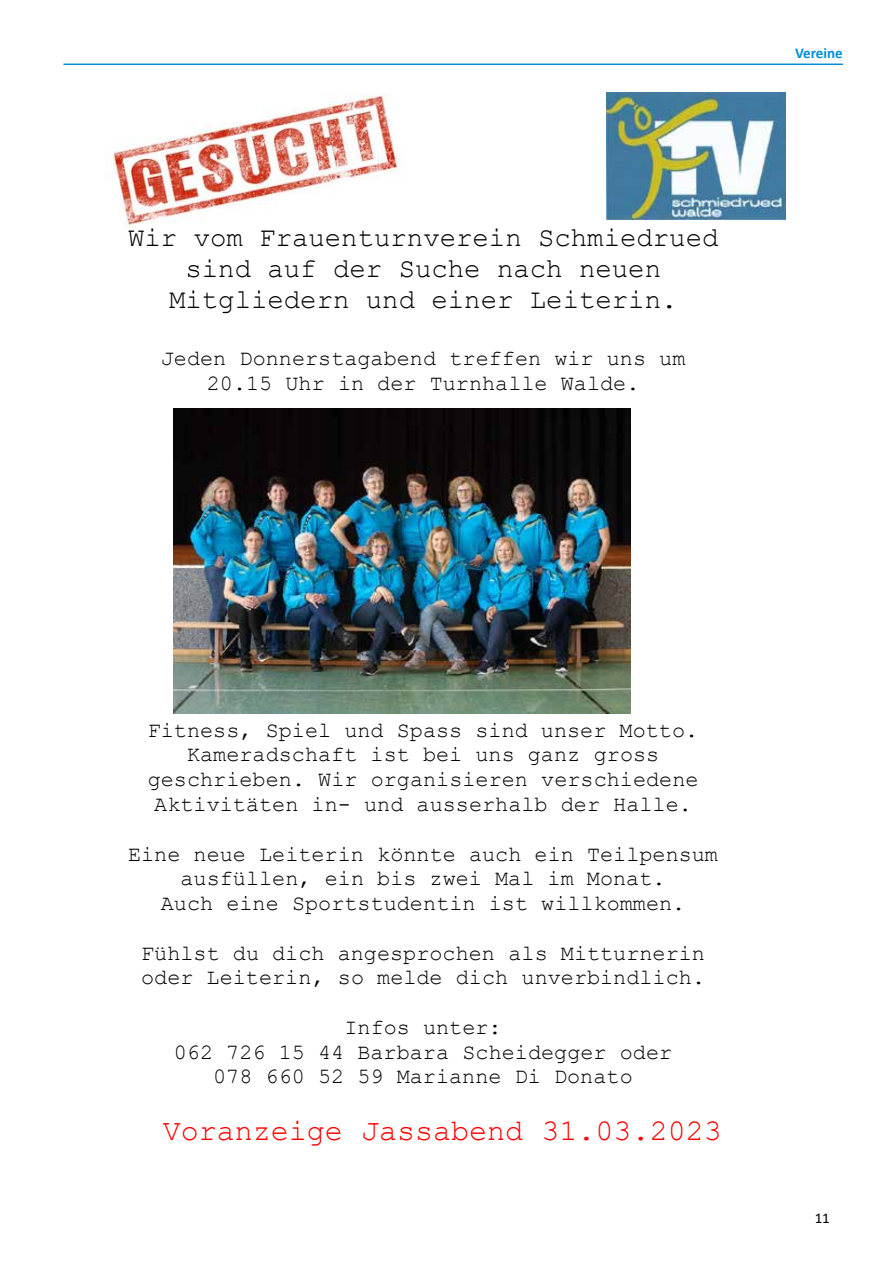
<style>
.page{position:relative;width:893px;height:1263px;background:#fff}
.page>*{position:absolute;margin:0;border:0;box-sizing:border-box;transform-origin:0 0}
.t1{font:30px "Courier New";color:#f00}
.t2{font:27.45px/31px "Courier New";color:#000;text-align:center}
.t3{font:21.75px/24.8px "Courier New";color:#000;text-align:center}
.t4{font:700 15px "Calibri";color:#0090d7}
.t5{font:15px "Calibri";color:#000}
</style>
<div class="page">
<img style="left:607px;top:93px;width:178px;height:127px">
<img style="left:173px;top:409px;width:458px;height:304px">
<img style="left:112px;top:93px;width:291px;height:135px">
<hr style="left:63px;top:64px;width:780px;height:1px;background:#0090d7">
<p class="t2" style="left:128px;top:221px;width:592px">Wir vom Frauenturnverein Schmiedrued sind auf der Suche nach neuen<br>Mitgliedern und einer Leiterin.</p>
<p class="t3" style="left:161px;top:345px;width:526px">Jeden Donnerstagabend treffen wir uns um<br>20.15 Uhr in der Turnhalle Walde.</p>
<p class="t4" style="left:795px;top:43px;width:49px">Vereine</p>
<p class="t3" style="left:148px;top:717px;width:552px">Fitness, Spiel und Spass sind unser Motto.<br>Kameradschaft ist bei uns ganz gross geschrieben. Wir organisieren verschiedene Aktivitäten in- und ausserhalb der Halle.</p>
<p class="t3" style="left:128px;top:840px;width:591px">Eine neue Leiterin könnte auch ein Teilpensum ausfüllen, ein bis zwei Mal im Monat.<br>Auch eine Sportstudentin ist willkommen.</p>
<p class="t3" style="left:141px;top:940px;width:566px;text-align:left">Fühlst du dich angesprochen als Mitturnerin oder Leiterin, so melde dich unverbindlich.</p>
<p class="t3" style="left:174px;top:1014px;width:500px">Infos unter:<br>062 726 15 44 Barbara Scheidegger oder<br>078 660 52 59 Marianne Di Donato</p>
<h1 class="t1" style="left:163px;top:1112px;width:561px">Voranzeige Jassabend 31.03.2023</h1>
<p class="t5" style="left:815px;top:1208px;width:17px">11</p>
</div>
